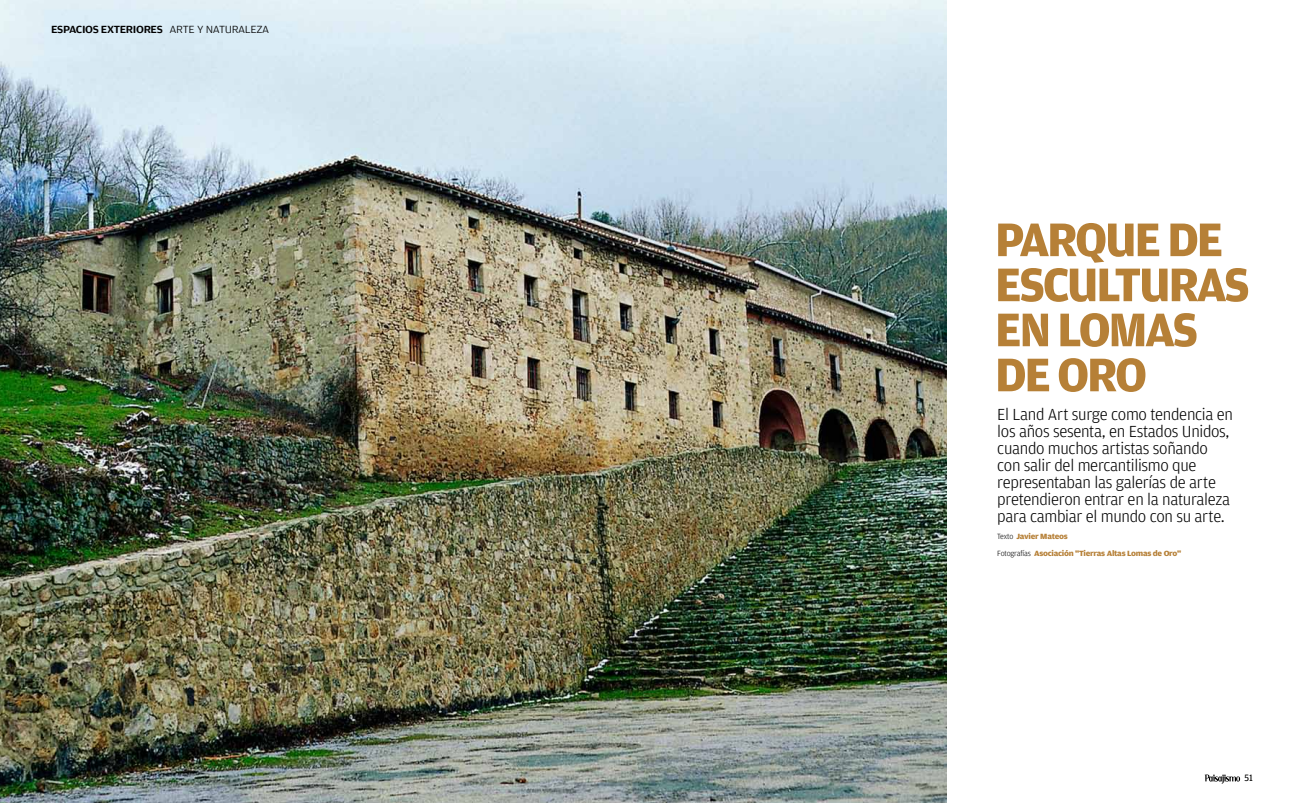
<style>
.page{position:relative;width:1304px;height:803px;background:#fff}
.page>*{position:absolute;margin:0;border:0;box-sizing:border-box;transform-origin:0 0}
.t1{font:700 50px/45px "Amplitude";letter-spacing:-.05em;color:#b68037}
.t2{font:300 17px/17px "Amplitude";letter-spacing:-.02em;color:#000}
.t3{font:500 11px "Amplitude Wide";letter-spacing:-.03em;color:#000}
.t4{font:9.8px "Amplitude";color:#000}
.t5{font:700 8px/17px "Amplitude Wide";letter-spacing:-.03em;color:#b68037}
.s1{font-weight:300}
.s2{font-family:"Amplitude";font-weight:300;color:#000}
</style>
<div class="page">
<svg style="left:1205px;top:774px;width:35px;height:9px"></svg>
<img style="left:0;top:0;width:947px;height:802px">
<p class="t3" style="left:51px;top:23px;width:220px">ESPACIOS EXTERIORES <span class="s1">ARTE Y NATURALEZA</span></p>
<h1 class="t1" style="left:995px;top:217px;width:257px">PARQUE DE<br>ESCULTURAS<br>EN LOMAS<br>DE ORO</h1>
<p class="t2" style="left:997px;top:406px;width:237px">El Land Art surge como tendencia en los años sesenta, en Estados Unidos, cuando muchos artistas soñando con salir del mercantilismo que representaban las galerías de arte pretendieron entrar en la naturaleza para cambiar el mundo con su arte.</p>
<p class="t5" style="left:997px;top:528px;width:186px"><span class="s2">Texto</span> Javier Mateos<br><span class="s2">Fotografías</span> Asociación "Tierras Altas Lomas de Oro"</p>
<p class="t4" style="left:1244px;top:772px;width:10px">51</p>
</div>
